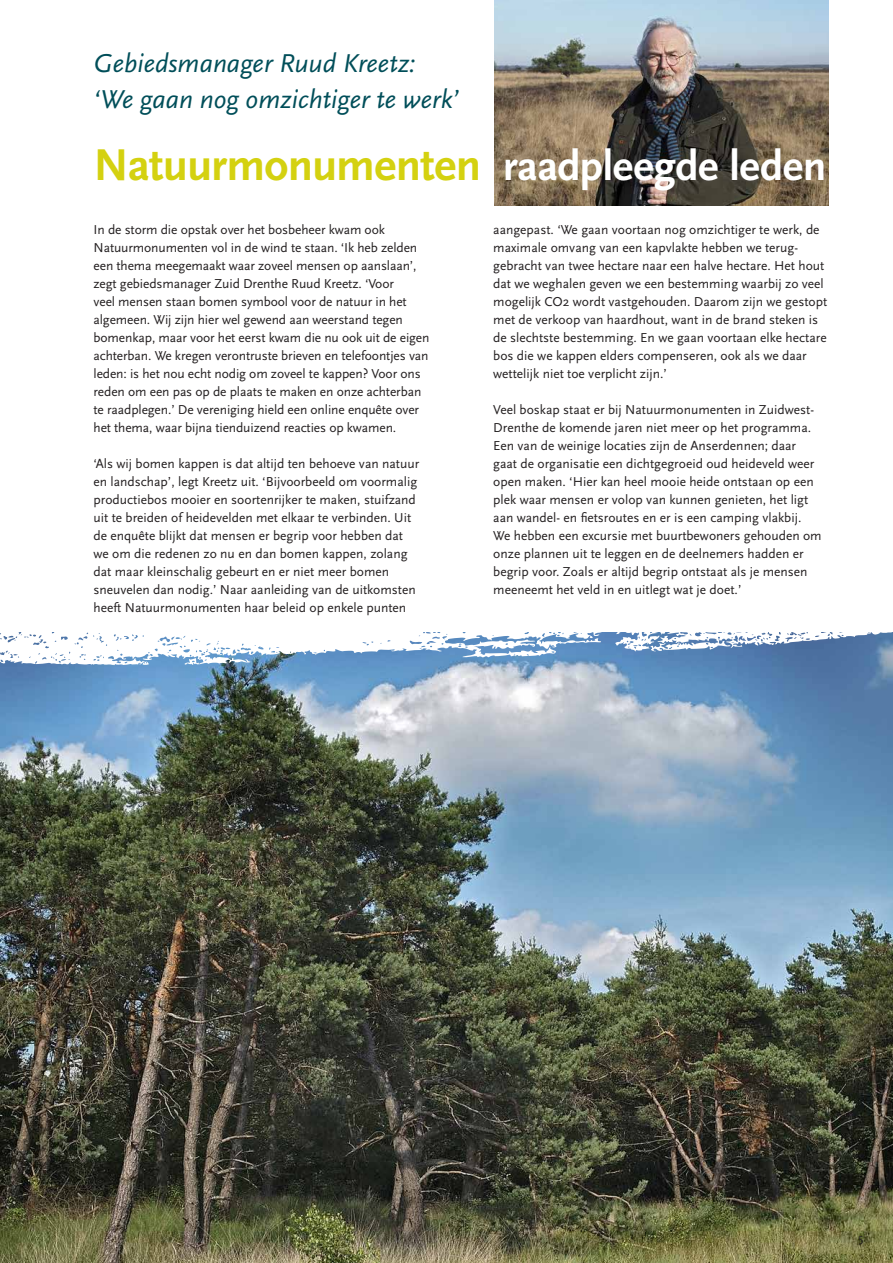
<style>
.page{position:relative;width:893px;height:1263px;background:#fff}
.page>*{position:absolute;margin:0;border:0;box-sizing:border-box;transform-origin:0 0}
.t1{font:700 46.5px "Scala Sans OT";letter-spacing:-.015em;color:#d4d110}
.t2{font:italic 27px/36px "Scala Sans OT";color:#004e59}
.t3{font:13.5px/18px "Scala Sans OT";color:#231f20}
.t4{font:12px "Scala Sans OT";color:#231f20}
.s1{font-size:43.5px;color:#fff}
</style>
<div class="page">
<img style="left:0;top:665px;width:893px;height:598px">
<img style="left:494px;top:0;width:334px;height:205px">
<img style="left:0;top:750px;width:34px;height:513px">
<svg style="left:0;top:632px;width:893px;height:33px"></svg>
<h2 class="t2" style="left:94px;top:46px;width:367px">Gebiedsmanager Ruud Kreetz: ‘We gaan nog omzichtiger te werk’</h2>
<h1 class="t1" style="left:94px;top:139px;width:735px">Natuurmonumenten <span class="s1">raadpleegde leden</span></h1>
<p class="t3" style="left:493px;top:221px;width:335px">aangepast. ‘We gaan voortaan nog omzichtiger te werk, de maximale omvang van een kapvlakte hebben we terug&shy;gebracht van twee hectare naar een halve hectare. Het hout dat we weghalen geven we een bestemming waarbij zo veel mogelijk CO2 wordt vastgehouden. Daarom zijn we gestopt met de verkoop van haardhout, want in de brand steken is de slechtste bestemming. En we gaan voortaan elke hectare bos die we kappen elders compenseren, ook als we daar wettelijk niet toe verplicht zijn.’</p>
<p class="t3" style="left:493px;top:401px;width:330px">Veel boskap staat er bij Natuurmonumenten in Zuidwest-Drenthe de komende jaren niet meer op het programma.<br>Een van de weinige locaties zijn de Anserdennen; daar gaat de organisatie een dichtgegroeid oud heideveld weer open maken. ‘Hier kan heel mooie heide ontstaan op een plek waar mensen er volop van kunnen genieten, het ligt aan wandel- en fietsroutes en er is een camping vlakbij.<br>We hebben een excursie met buurtbewoners gehouden om onze plannen uit te leggen en de deelnemers hadden er begrip voor. Zoals er altijd begrip ontstaat als je mensen meeneemt het veld in en uitlegt wat je doet.’</p>
<p class="t3" style="left:94px;top:221px;width:337px">In de storm die opstak over het bosbeheer kwam ook Natuurmonumenten vol in de wind te staan. ‘Ik heb zelden een thema meegemaakt waar zoveel mensen op aanslaan’, zegt gebiedsmanager Zuid Drenthe Ruud Kreetz. ‘Voor<br>veel mensen staan bomen symbool voor de natuur in het algemeen. Wij zijn hier wel gewend aan weerstand tegen bomenkap, maar voor het eerst kwam die nu ook uit de eigen achterban. We kregen verontruste brieven en telefoontjes van leden: is het nou echt nodig om zoveel te kappen? Voor ons reden om een pas op de plaats te maken en onze achterban te raadplegen.’ De vereniging hield een online enquête over het thema, waar bijna tienduizend reacties op kwamen.</p>
<p class="t3" style="left:94px;top:455px;width:327px">‘Als wij bomen kappen is dat altijd ten behoeve van natuur en landschap’, legt Kreetz uit. ‘Bijvoorbeeld om voormalig productiebos mooier en soortenrijker te maken, stuifzand uit te breiden of heidevelden met elkaar te verbinden. Uit de enquête blijkt dat mensen er begrip voor hebben dat we om die redenen zo nu en dan bomen kappen, zolang dat maar kleinschalig gebeurt en er niet meer bomen sneuvelen dan nodig.’ Naar aanleiding van de uitkomsten heeft Natuurmonumenten haar beleid op enkele punten</p>
<p class="t4" style="left:859px;top:1232px;width:6px">5</p>
</div>
